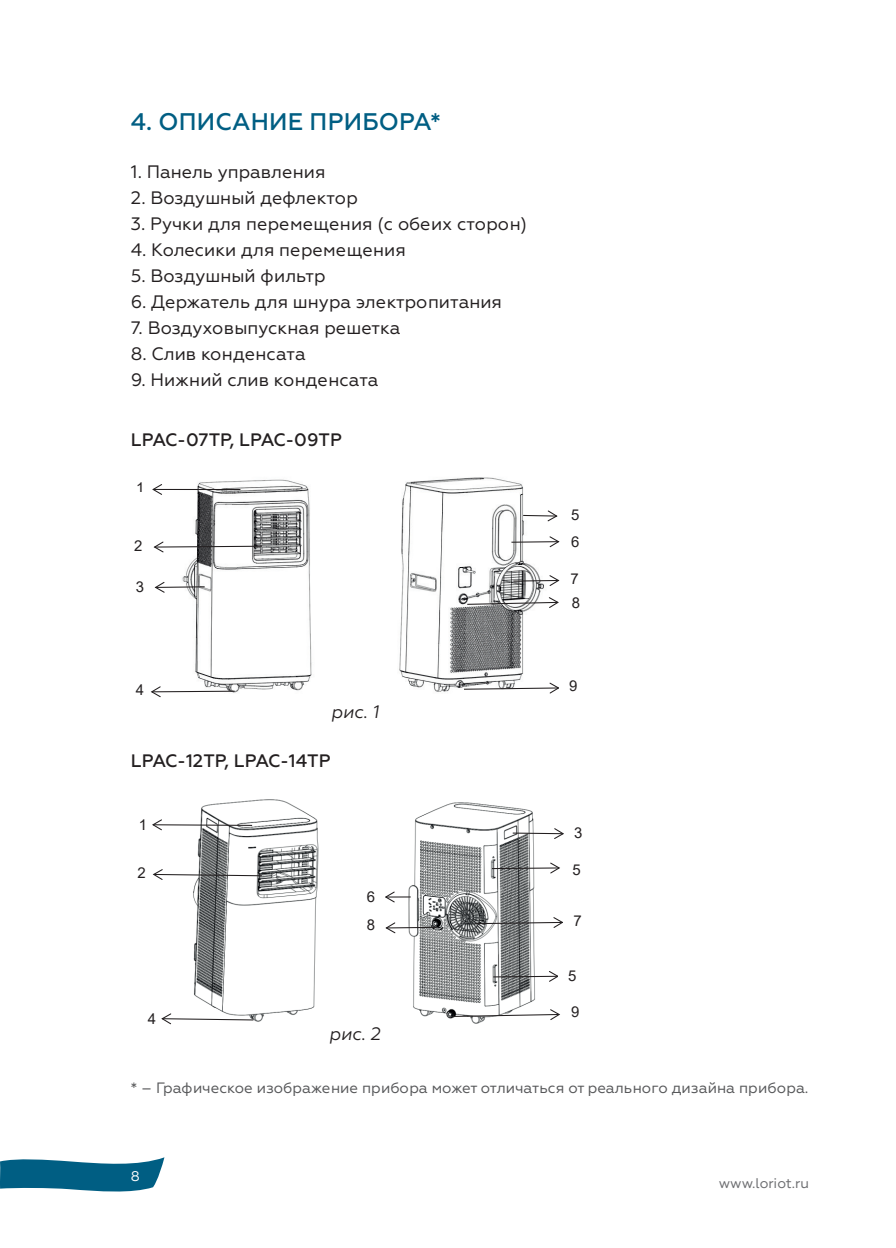
<style>
.page{position:relative;width:896px;height:1248px;background:#fff}
.page>*{position:absolute;margin:0;border:0;box-sizing:border-box;transform-origin:0 0}
.t1{font:500 24px "Geometria";letter-spacing:.01em;color:#005e83}
.t2{font:18px "Geometria";color:#231f20}
.t3{font:500 18px "Geometria";color:#231f20}
.t4{font:italic 18px "Geometria";color:#231f20}
.t5{font:15px "Geometria";color:#57585a}
.t6{font:15px "Arial";color:#231f20}
.t7{font:14px "Geometria";color:#6c6d70}
.t8{font:14px "Geometria";color:#fff}
</style>
<div class="page">
<svg style="left:0;top:1157px;width:164px;height:35px"></svg>
<img style="left:170px;top:477px;width:378px;height:215px">
<svg style="left:153px;top:540px;width:110px;height:13px"></svg>
<hr style="left:153px;top:489px;width:87px;height:1px;background:#231f20">
<svg style="left:152px;top:484px;width:11px;height:11px"></svg>
<svg style="left:522px;top:509px;width:36px;height:13px"></svg>
<svg style="left:512px;top:574px;width:48px;height:13px"></svg>
<svg style="left:463px;top:681px;width:96px;height:13px"></svg>
<hr style="left:511px;top:541px;width:47px;height:1px;background:#231f20">
<svg style="left:548px;top:536px;width:12px;height:12px"></svg>
<svg style="left:466px;top:596px;width:93px;height:13px"></svg>
<svg style="left:150px;top:685px;width:86px;height:13px"></svg>
<svg style="left:154px;top:581px;width:52px;height:12px"></svg>
<img style="left:193px;top:799px;width:342px;height:225px">
<svg style="left:152px;top:818px;width:101px;height:13px"></svg>
<svg style="left:512px;top:827px;width:52px;height:12px"></svg>
<svg style="left:491px;top:861px;width:69px;height:13px"></svg>
<svg style="left:474px;top:916px;width:89px;height:12px"></svg>
<svg style="left:452px;top:1008px;width:108px;height:12px"></svg>
<svg style="left:385px;top:890px;width:26px;height:13px"></svg>
<svg style="left:385px;top:921px;width:52px;height:13px"></svg>
<svg style="left:492px;top:969px;width:66px;height:13px"></svg>
<svg style="left:161px;top:1012px;width:93px;height:13px"></svg>
<svg style="left:152px;top:868px;width:111px;height:12px"></svg>
<div style="left:357px;top:882px;width:28px;height:29px;background:#fff"></div>
<div style="left:357px;top:911px;width:28px;height:29px;background:#fff"></div>
<h1 class="t1" style="left:131px;top:108px;width:311px">4. ОПИСАНИЕ ПРИБОРА*</h1>
<p class="t2" style="left:131px;top:162px;width:196px">1. Панель управления</p>
<p class="t2" style="left:131px;top:188px;width:229px">2. Воздушный дефлектор</p>
<p class="t2" style="left:131px;top:214px;width:397px">3. Ручки для перемещения (с обеих сторон)</p>
<p class="t2" style="left:131px;top:240px;width:276px">4. Колесики для перемещения</p>
<p class="t2" style="left:131px;top:266px;width:196px">5. Воздушный фильтр</p>
<p class="t2" style="left:131px;top:292px;width:372px">6. Держатель для шнура электропитания</p>
<p class="t2" style="left:131px;top:318px;width:271px">7. Воздуховыпускная решетка</p>
<p class="t2" style="left:131px;top:344px;width:176px">8. Слив конденсата</p>
<p class="t2" style="left:131px;top:370px;width:249px">9. Нижний слив конденсата</p>
<p class="t3" style="left:131px;top:429px;width:212px">LPAC-07TP, LPAC-09TP</p>
<p class="t6" style="left:136px;top:477px;width:10px">1</p>
<p class="t6" style="left:134px;top:535px;width:10px">2</p>
<p class="t6" style="left:136px;top:576px;width:10px">3</p>
<p class="t6" style="left:136px;top:679px;width:10px">4</p>
<p class="t4" style="left:331px;top:701px;width:49px">рис. 1</p>
<p class="t3" style="left:131px;top:749px;width:201px">LPAC-12TP, LPAC-14TP</p>
<p class="t6" style="left:139px;top:814px;width:10px">1</p>
<p class="t6" style="left:137px;top:862px;width:10px">2</p>
<p class="t6" style="left:148px;top:1008px;width:10px">4</p>
<p class="t6" style="left:367px;top:886px;width:10px">6</p>
<p class="t6" style="left:367px;top:895px;width:10px">8</p>
<p class="t6" style="left:367px;top:914px;width:10px">8</p>
<p class="t4" style="left:329px;top:1023px;width:53px">рис. 2</p>
<p class="t6" style="left:571px;top:504px;width:10px">5</p>
<p class="t6" style="left:571px;top:523px;width:10px">5</p>
<p class="t6" style="left:571px;top:531px;width:10px">6</p>
<p class="t6" style="left:570px;top:568px;width:10px">7</p>
<p class="t6" style="left:570px;top:587px;width:10px">7</p>
<p class="t6" style="left:572px;top:592px;width:10px">8</p>
<p class="t6" style="left:569px;top:675px;width:10px">9</p>
<p class="t6" style="left:574px;top:822px;width:10px">3</p>
<p class="t6" style="left:572px;top:859px;width:10px">5</p>
<p class="t6" style="left:573px;top:910px;width:10px">7</p>
<p class="t6" style="left:568px;top:965px;width:10px">5</p>
<p class="t6" style="left:571px;top:1001px;width:10px">9</p>
<p class="t5" style="left:131px;top:1079px;width:679px">* – Графическое изображение прибора может отличаться от реального дизайна прибора.</p>
<p class="t8" style="left:131px;top:1167px;width:11px">8</p>
<p class="t7" style="left:719px;top:1175px;width:92px">www.loriot.ru</p>
</div>
